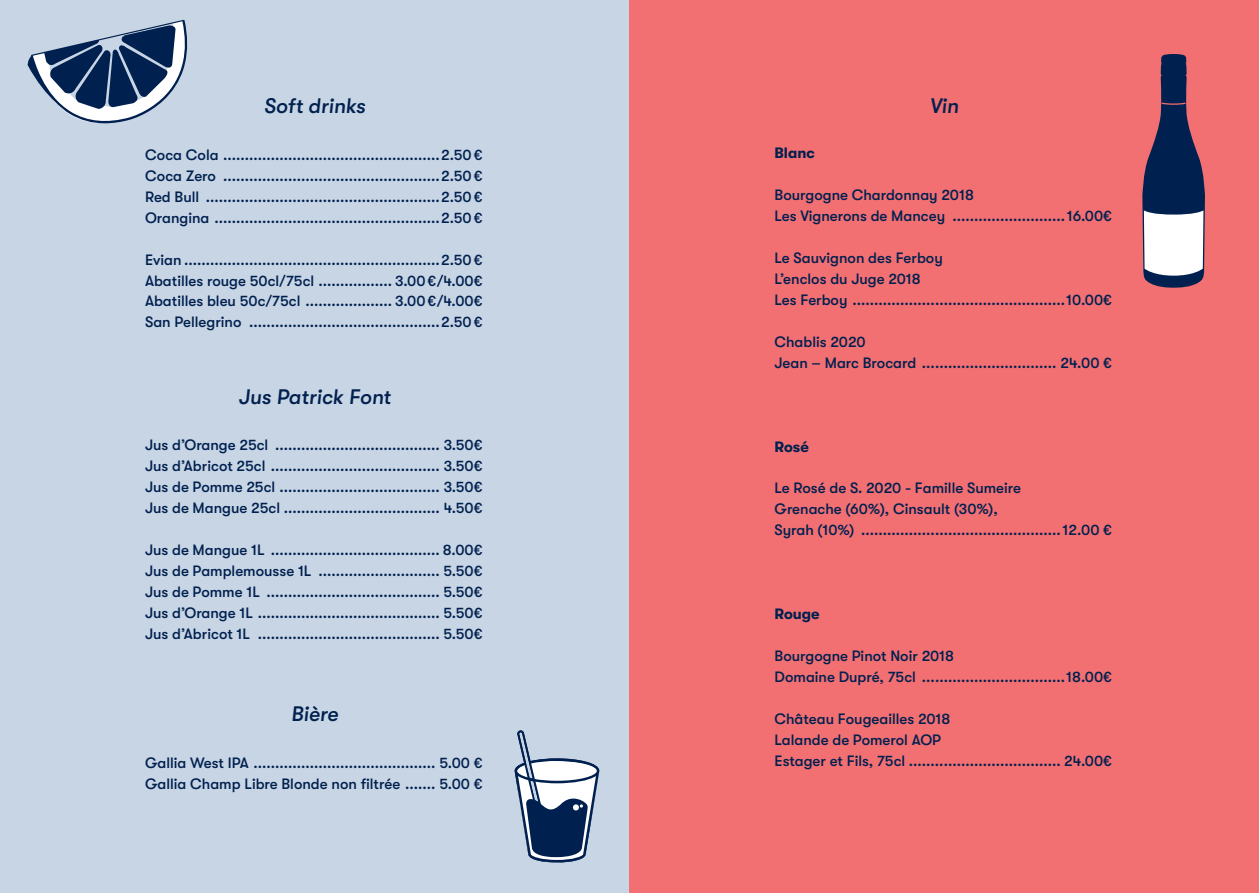
<style>
.page{position:relative;width:1259px;height:893px;background:#fff}
.page>*{position:absolute;margin:0;border:0;box-sizing:border-box;transform-origin:0 0}
.t1{font:italic 500 21px "GT Walsheim";color:#00204f}
.t2{font:500 15px "GT Walsheim";color:#00204f}
.t3{font:700 15px "GT Walsheim";color:#00204f}
</style>
<div class="page">
<div style="left:0;top:0;width:629px;height:893px;background:#c8d5e4"></div>
<div style="left:629px;top:0;width:630px;height:893px;background:#f26f72"></div>
<svg style="left:27px;top:20px;width:161px;height:104px"></svg>
<svg style="left:1142px;top:54px;width:63px;height:234px"></svg>
<svg style="left:514px;top:730px;width:85px;height:132px"></svg>
<p class="t1" style="left:264px;top:94px;width:103px">Soft drinks</p>
<p class="t2" style="left:145px;top:146px;width:339px">Coca Cola ..................................................2.50 €</p>
<p class="t2" style="left:145px;top:167px;width:339px">Coca Zero ..................................................2.50 €</p>
<p class="t2" style="left:145px;top:188px;width:339px">Red Bull ......................................................2.50 €</p>
<p class="t2" style="left:145px;top:209px;width:339px">Orangina ....................................................2.50 €</p>
<p class="t2" style="left:145px;top:251px;width:339px">Evian ...........................................................2.50 €</p>
<p class="t2" style="left:145px;top:272px;width:339px">Abatilles rouge 50cl/75cl ................. 3.00 €/4.00€</p>
<p class="t2" style="left:145px;top:293px;width:339px">Abatilles bleu 50c/75cl .................... 3.00 €/4.00€</p>
<p class="t2" style="left:145px;top:314px;width:339px">San Pellegrino ............................................2.50 €</p>
<p class="t1" style="left:238px;top:385px;width:154px">Jus Patrick Font</p>
<p class="t2" style="left:145px;top:436px;width:339px">Jus d’Orange 25cl ...................................... 3.50€</p>
<p class="t2" style="left:145px;top:457px;width:339px">Jus d’Abricot 25cl ....................................... 3.50€</p>
<p class="t2" style="left:145px;top:478px;width:339px">Jus de Pomme 25cl ..................................... 3.50€</p>
<p class="t2" style="left:145px;top:499px;width:339px">Jus de Mangue 25cl .................................... 4.50€</p>
<p class="t2" style="left:145px;top:541px;width:339px">Jus de Mangue 1L ....................................... 8.00€</p>
<p class="t2" style="left:145px;top:562px;width:339px">Jus de Pamplemousse 1L ............................ 5.50€</p>
<p class="t2" style="left:145px;top:583px;width:339px">Jus de Pomme 1L ........................................ 5.50€</p>
<p class="t2" style="left:145px;top:604px;width:339px">Jus d’Orange 1L .......................................... 5.50€</p>
<p class="t2" style="left:145px;top:625px;width:339px">Jus d’Abricot 1L .......................................... 5.50€</p>
<p class="t1" style="left:291px;top:702px;width:48px">Bière</p>
<p class="t2" style="left:145px;top:754px;width:339px">Gallia West IPA .......................................... 5.00 €</p>
<p class="t2" style="left:145px;top:775px;width:339px">Gallia Champ Libre Blonde non filtrée ....... 5.00 €</p>
<p class="t1" style="left:929px;top:94px;width:30px">Vin</p>
<p class="t3" style="left:774px;top:145px;width:42px">Blanc</p>
<p class="t2" style="left:774px;top:187px;width:201px">Bourgogne Chardonnay 2018</p>
<p class="t2" style="left:774px;top:208px;width:339px">Les Vignerons de Mancey ..........................16.00€</p>
<p class="t2" style="left:774px;top:249px;width:170px">Le Sauvignon des Ferboy</p>
<p class="t2" style="left:774px;top:270px;width:148px">L’enclos du Juge 2018</p>
<p class="t2" style="left:774px;top:291px;width:339px">Les Ferboy .................................................10.00€</p>
<p class="t2" style="left:774px;top:333px;width:93px">Chablis 2020</p>
<p class="t2" style="left:774px;top:354px;width:339px">Jean – Marc Brocard ............................... 24.00 €</p>
<p class="t3" style="left:774px;top:438px;width:36px">Rosé</p>
<p class="t2" style="left:774px;top:480px;width:248px">Le Rosé de S. 2020 - Famille Sumeire</p>
<p class="t2" style="left:774px;top:501px;width:225px">Grenache (60%), Cinsault (30%),</p>
<p class="t2" style="left:774px;top:522px;width:339px">Syrah (10%) ..............................................12.00 €</p>
<p class="t3" style="left:774px;top:605px;width:47px">Rouge</p>
<p class="t2" style="left:774px;top:647px;width:181px">Bourgogne Pinot Noir 2018</p>
<p class="t2" style="left:774px;top:668px;width:339px">Domaine Dupré, 75cl .................................18.00€</p>
<p class="t2" style="left:774px;top:710px;width:177px">Château Fougeailles 2018</p>
<p class="t2" style="left:774px;top:731px;width:168px">Lalande de Pomerol AOP</p>
<p class="t2" style="left:774px;top:752px;width:339px">Estager et Fils, 75cl ................................... 24.00€</p>
</div>
